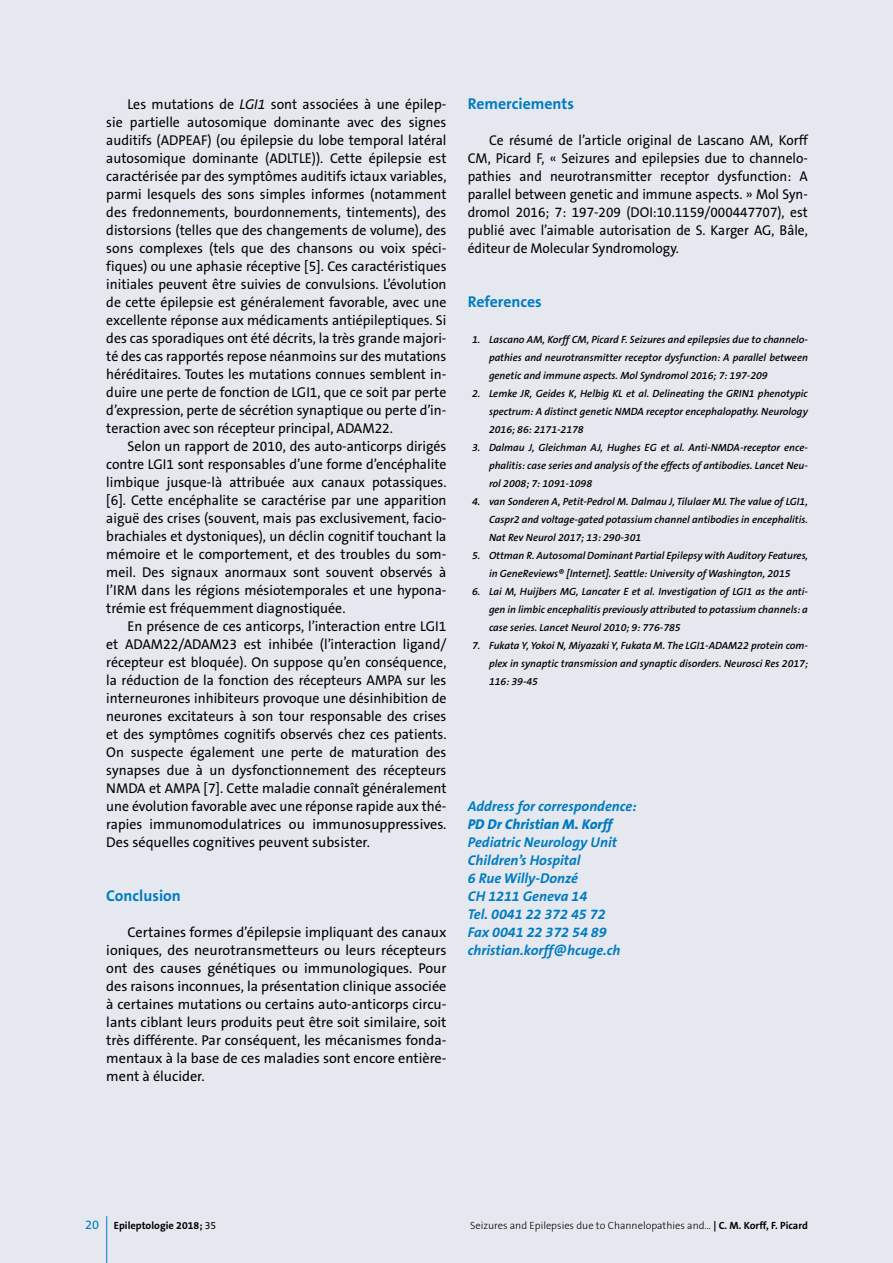
<style>
.page{position:relative;width:893px;height:1263px;background:#e5e9ef}
.page>*{position:absolute;margin:0;border:0;box-sizing:border-box;transform-origin:0 0}
.t1{font:700 15.75px "The Sans B W7";color:#007bc2}
.t2{font:14.25px/18px "The Sans B W5 Plain";color:#000;text-align:justify}
.t3{font:14.25px/18px "The Sans B W5 Plain";color:#000;text-align:justify;scale:.95 1}
.t4{font:italic 700 14.25px/18px "The Sans B W7";color:#007bc2}
.t5{font:italic 800 14.25px "The Sans B W8";color:#007bc2}
.t6{font:italic 600 10.5px/18px "The Sans B W6";color:#000;text-align:justify}
.t7{font:300 10.5px "The Sans B W3";color:#000}
.t8{font:700 10.5px "The Sans B W7";color:#000}
.s1{font-style:italic}
.s2{font-family:"The Sans B W5 Plain";font-weight:400;font-size:12.75px;color:#007bc2}
.s3{font-family:"The Sans B W5 Plain";font-weight:400}
.s4{font-family:"The Sans B W7";font-weight:700}
</style>
<div class="page">
<hr style="left:106px;top:1216px;width:1px;height:47px;background:#007bc2">
<p class="t2" style="left:106px;top:96px;width:342px;text-indent:21px">Les mutations de <span class="s1">LGI1</span> sont associées à une épilep&shy;sie partielle autosomique dominante avec des signes auditifs (ADPEAF) (ou épilepsie du lobe temporal latéral autosomique dominante (ADLTLE)). Cette épilepsie est caractérisée par des symptômes auditifs ictaux variables, parmi lesquels des sons simples informes (notamment des fredonnements, bourdonnements, tintements), des distorsions (telles que des changements de volume), des sons complexes (tels que des chansons ou voix spéci&shy;fiques) ou une aphasie réceptive [5]. Ces caractéristiques initiales peuvent être suivies de convulsions. L’évolution de cette épilepsie est généralement favorable, avec une excellente réponse aux médicaments antiépileptiques. Si des cas sporadiques ont été décrits, la très grande majori&shy;té des cas rapportés repose néanmoins sur des mutations héréditaires. Toutes les mutations connues semblent in&shy;duire une perte de fonction de LGI1, que ce soit par perte d’expression, perte de sécrétion synaptique ou perte d’in&shy;teraction avec son récepteur principal, ADAM22.</p>
<p class="t2" style="left:106px;top:438px;width:342px;text-indent:21px">Selon un rapport de 2010, des auto-anticorps dirigés contre LGI1 sont responsables d’une forme d’encéphalite limbique jusque-là attribuée aux canaux potassiques. [6]. Cette encéphalite se caractérise par une apparition aiguë des crises (souvent, mais pas exclusivement, facio&shy;brachiales et dystoniques), un déclin cognitif touchant la mémoire et le comportement, et des troubles du som&shy;meil. Des signaux anormaux sont souvent observés à l’IRM dans les régions mésiotemporales et une hypona&shy;trémie est fréquemment diagnostiquée.</p>
<p class="t2" style="left:106px;top:618px;width:342px;text-indent:21px">En présence de ces anticorps, l’interaction entre LGI1 et ADAM22/ADAM23 est inhibée (l’interaction ligand/ récepteur est bloquée). On suppose qu’en conséquence, la réduction de la fonction des récepteurs AMPA sur les interneurones inhibiteurs provoque une désinhibition de neurones excitateurs à son tour responsable des crises et des symptômes cognitifs observés chez ces patients.<br>On suspecte également une perte de maturation des synapses due à un dysfonctionnement des récepteurs NMDA et AMPA [7]. Cette maladie connaît généralement une évolution favorable avec une réponse rapide aux thé&shy;rapies immunomodulatrices ou immunosuppressives.<br>Des séquelles cognitives peuvent subsister.</p>
<p class="t1" style="left:106px;top:886px;width:76px">Conclusion</p>
<p class="t2" style="left:106px;top:924px;width:342px;text-indent:21px">Certaines formes d’épilepsie impliquant des canaux ioniques, des neurotransmetteurs ou leurs récepteurs ont des causes génétiques ou immunologiques. Pour des raisons inconnues, la présentation clinique associée à certaines mutations ou certains auto-anticorps circu&shy;lants ciblant leurs produits peut être soit similaire, soit très différente. Par conséquent, les mécanismes fonda&shy;mentaux à la base de ces maladies sont encore entière&shy;ment à élucider.</p>
<p class="t1" style="left:468px;top:94px;width:108px">Remerciements</p>
<p class="t3" style="left:468px;top:132px;width:360px;text-indent:21px">Ce résumé de l’article original de Lascano AM, Korff CM, Picard F, « Seizures and epilepsies due to channelo&shy;pathies and neurotransmitter receptor dysfunction: A parallel between genetic and immune aspects. » Mol Syn&shy;dromol 2016; 7: 197-209 (DOI:10.1159/000447707), est publié avec l’aimable autorisation de S. Karger AG, Bâle, éditeur de Molecular Syndromology.</p>
<p class="t1" style="left:468px;top:292px;width:76px">References</p>
<p class="t6" style="left:489px;top:331px;width:320px;text-indent:-17px">1. Lascano AM, Korff CM, Picard F. Seizures and epilepsies due to channelo&shy;pathies and neurotransmitter receptor dysfunction: A parallel between genetic and immune aspects. Mol Syndromol 2016; 7: 197-209</p>
<p class="t6" style="left:489px;top:385px;width:320px;text-indent:-17px">2. Lemke JR, Geides K, Helbig KL et al. Delineating the GRIN1 phenotypic spectrum: A distinct genetic NMDA receptor encephalopathy. Neurology 2016; 86: 2171-2178</p>
<p class="t6" style="left:489px;top:439px;width:320px;text-indent:-17px">3. Dalmau J, Gleichman AJ, Hughes EG et al. Anti-NMDA-receptor ence&shy;phalitis: case series and analysis of the effects of antibodies. Lancet Neu&shy;rol 2008; 7: 1091-1098</p>
<p class="t6" style="left:489px;top:493px;width:320px;text-indent:-17px">4. van Sonderen A, Petit-Pedrol M. Dalmau J, Tilulaer MJ. The value of LGI1, Caspr2 and voltage-gated potassium channel antibodies in encephalitis.<br>Nat Rev Neurol 2017; 13: 290-301</p>
<p class="t6" style="left:472px;top:547px;width:337px;text-align:center">5. Ottman R. Autosomal Dominant Partial Epilepsy with Auditory Features, in GeneReviews® [Internet]. Seattle: University of Washington, 2015</p>
<p class="t6" style="left:489px;top:583px;width:320px;text-indent:-17px">6. Lai M, Huijbers MG, Lancater E et al. Investigation of LGI1 as the anti&shy;gen in limbic encephalitis previously attributed to potassium channels: a case series. Lancet Neurol 2010; 9: 776-785</p>
<p class="t6" style="left:489px;top:637px;width:321px;text-indent:-17px">7. Fukata Y, Yokoi N, Miyazaki Y, Fukata M. The LGI1-ADAM22 protein com&shy;plex in synaptic transmission and synaptic disorders. Neurosci Res 2017; 116: 39-45</p>
<p class="t4" style="left:468px;top:798px;width:170px">Address for correspondence:</p>
<p class="t5" style="left:468px;top:815px;width:146px">PD Dr Christian M. Korff</p>
<p class="t4" style="left:468px;top:834px;width:154px">Pediatric Neurology Unit<br>Children’s Hospital<br>6 Rue Willy-Donzé<br>CH 1211 Geneva 14<br>Tel. 0041 22 372 45 72<br>Fax 0041 22 372 54 89 christian.korff@hcuge.ch</p>
<p class="t8" style="left:85px;top:1218px;width:133px"><span class="s2">20</span> Epileptologie 2018; <span class="s3">35</span></p>
<p class="t7" style="left:470px;top:1218px;width:339px">Seizures and Epilepsies due to Channelopathies and... <span class="s4">| C. M. Korff, F. Picard</span></p>
</div>
